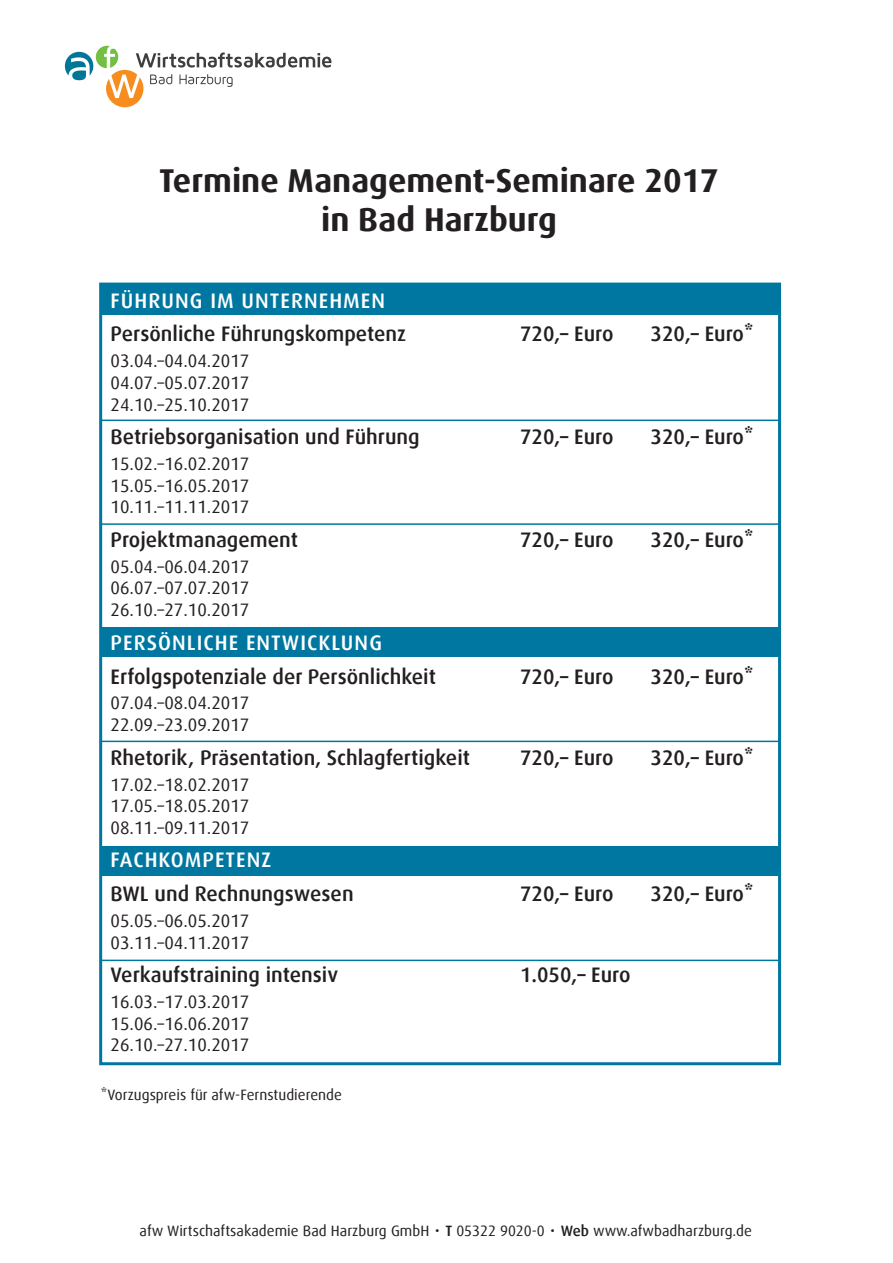
<style>
.page{position:relative;width:893px;height:1263px;background:#fff}
.page>*{position:absolute;margin:0;border:0;box-sizing:border-box;transform-origin:0 0}
.t1{font:700 33px/39.6px "Dax Offc";color:#231f20;text-align:center}
.t2{font:500 21px "Dax Offc";color:#231f20}
.t3{font:500 21px "Dax Offc";letter-spacing:.05em;color:#fff}
.t4{font:18px/21.6px "Dax Offc";color:#231f20;text-align:justify}
.t5{font:15px "Dax Offc";color:#231f20}
.s1{font-weight:500}
</style>
<div class="page">
<div style="left:100px;top:285px;width:680px;height:30px;background:#0077a0"></div>
<div style="left:100px;top:627px;width:680px;height:30px;background:#0077a0"></div>
<div style="left:100px;top:846px;width:680px;height:30px;background:#0077a0"></div>
<hr style="left:100px;top:523px;width:680px;height:2px;background:#0077a0">
<hr style="left:100px;top:420px;width:680px;height:1px;background:#0077a0">
<hr style="left:100px;top:741px;width:680px;height:1px;background:#0077a0">
<hr style="left:100px;top:960px;width:680px;height:1px;background:#0077a0">
<div style="left:99px;top:283px;width:682px;height:782px;border:3px solid #0077a0"></div>
<svg style="left:65px;top:46px;width:266px;height:61px"></svg>
<h1 class="t1" style="left:159px;top:161px;width:561px">Termine Management-Seminare 2017 in Bad Harzburg</h1>
<p class="t3" style="left:111px;top:287px;width:276px">FÜHRUNG IM UNTERNEHMEN</p>
<p class="t2" style="left:111px;top:321px;width:297px">Persönliche Führungskompetenz</p>
<p class="t2" style="left:520px;top:321px;width:95px">720,– Euro</p>
<p class="t2" style="left:651px;top:321px;width:104px">320,– Euro*</p>
<p class="t4" style="left:111px;top:350px;width:140px">03.04.–04.04.2017<br>04.07.–05.07.2017<br>24.10.–25.10.2017</p>
<p class="t2" style="left:111px;top:424px;width:311px">Betriebsorganisation und Führung</p>
<p class="t2" style="left:520px;top:424px;width:95px">720,– Euro</p>
<p class="t2" style="left:651px;top:424px;width:104px">320,– Euro*</p>
<p class="t4" style="left:111px;top:453px;width:140px">15.02.–16.02.2017<br>15.05.–16.05.2017<br>10.11.–11.11.2017</p>
<p class="t2" style="left:111px;top:526px;width:189px">Projektmanagement</p>
<p class="t2" style="left:520px;top:526px;width:95px">720,– Euro</p>
<p class="t2" style="left:651px;top:526px;width:104px">320,– Euro*</p>
<p class="t4" style="left:111px;top:556px;width:140px">05.04.–06.04.2017<br>06.07.–07.07.2017<br>26.10.–27.10.2017</p>
<p class="t3" style="left:111px;top:629px;width:273px">PERSÖNLICHE ENTWICKLUNG</p>
<p class="t2" style="left:111px;top:663px;width:327px">Erfolgspotenziale der Persönlichkeit</p>
<p class="t2" style="left:520px;top:663px;width:95px">720,– Euro</p>
<p class="t2" style="left:651px;top:663px;width:104px">320,– Euro*</p>
<p class="t4" style="left:111px;top:692px;width:140px">07.04.–08.04.2017<br>22.09.–23.09.2017</p>
<p class="t2" style="left:111px;top:744px;width:361px">Rhetorik, Präsentation, Schlagfertigkeit</p>
<p class="t2" style="left:520px;top:744px;width:95px">720,– Euro</p>
<p class="t2" style="left:651px;top:744px;width:104px">320,– Euro*</p>
<p class="t4" style="left:111px;top:774px;width:140px">17.02.–18.02.2017<br>17.05.–18.05.2017<br>08.11.–09.11.2017</p>
<p class="t3" style="left:111px;top:847px;width:162px">FACHKOMPETENZ</p>
<p class="t2" style="left:111px;top:880px;width:245px">BWL und Rechnungswesen</p>
<p class="t2" style="left:520px;top:880px;width:95px">720,– Euro</p>
<p class="t2" style="left:651px;top:880px;width:104px">320,– Euro*</p>
<p class="t4" style="left:111px;top:910px;width:140px">05.05.–06.05.2017<br>03.11.–04.11.2017</p>
<p class="t2" style="left:111px;top:962px;width:229px">Verkaufstraining intensiv</p>
<p class="t2" style="left:520px;top:962px;width:112px">1.050,– Euro</p>
<p class="t4" style="left:111px;top:991px;width:140px">16.03.–17.03.2017<br>15.06.–16.06.2017<br>26.10.–27.10.2017</p>
<p class="t5" style="left:101px;top:1086px;width:242px">*Vorzugspreis für afw-Fernstudierende</p>
<p class="t5" style="left:140px;top:1221px;width:614px">afw Wirtschaftsakademie Bad Harzburg GmbH ∙ <span class="s1">T</span> 05322 9020-0 ∙ <span class="s1">Web</span> www.afwbadharzburg.de</p>
</div>
